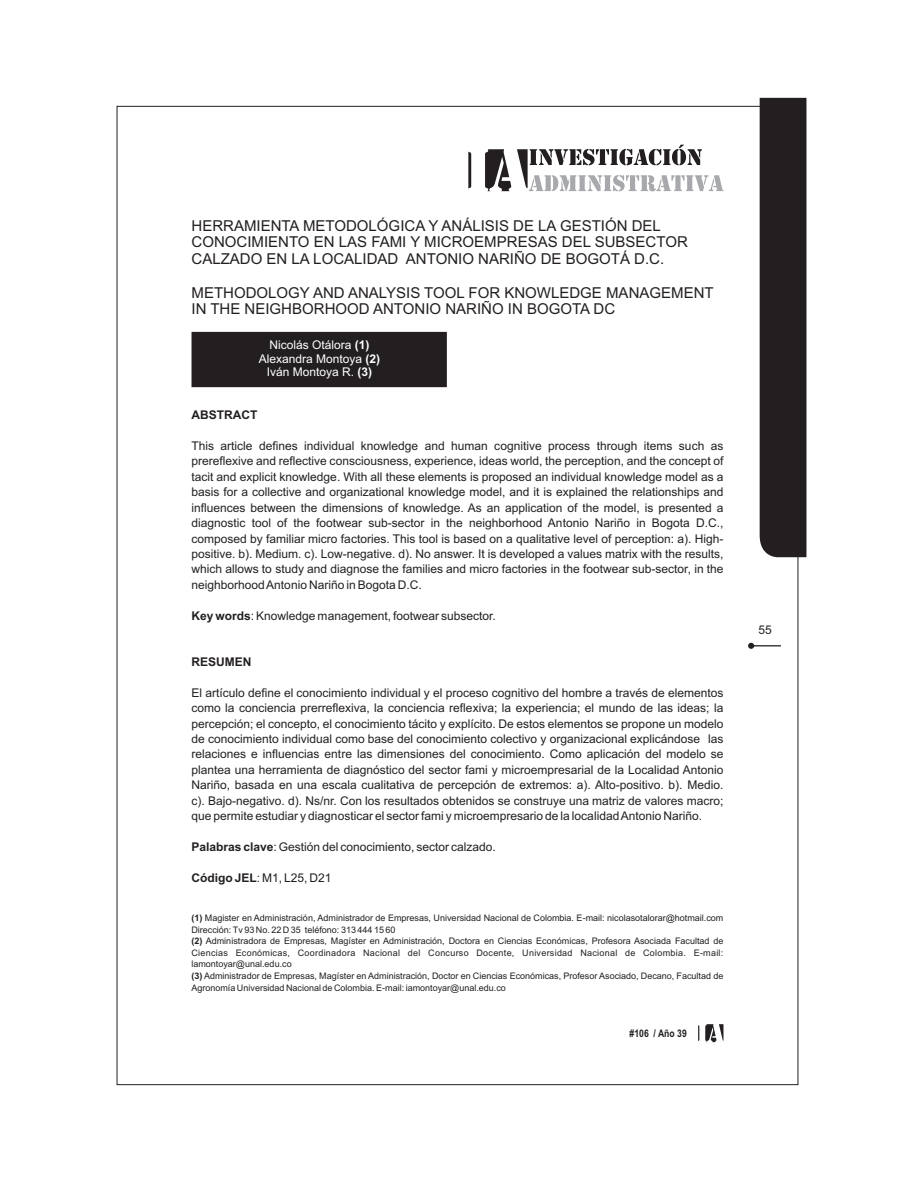
<style>
.page{position:relative;width:915px;height:1191px;background:#fff}
.page>*{position:absolute;margin:0;border:0;box-sizing:border-box;transform-origin:0 0}
.t1{font:15px/16.8px "Arial";color:#231f20}
.t2{font:12px/15.5px "Arial";color:#231f20;text-align:justify}
.t3{font:12px/13.4px "Arial";color:#fff;text-align:center}
.t4{font:700 12px "Arial";color:#231f20}
.t5{font:700 10.5px "Arial Narrow";color:#231f20}
.t6{font:9px/11.6px "Arial";color:#231f20}
.s1{font-weight:700}
</style>
<div class="page">
<div style="left:191px;top:332px;width:255px;height:55px;background:#231f20"></div>
<svg style="left:468px;top:151px;width:3px;height:38px"></svg>
<svg style="left:485px;top:145px;width:238px;height:46px"></svg>
<div style="left:759px;top:98px;width:47px;height:459px;background:#231f20"></div>
<svg style="left:748px;top:643px;width:32px;height:6px"></svg>
<svg style="left:698px;top:1025px;width:1px;height:16px"></svg>
<svg style="left:705px;top:1024px;width:18px;height:18px"></svg>
<p class="t1" style="left:191px;top:218px;width:497px">HERRAMIENTA METODOLÓGICA Y ANÁLISIS DE LA GESTIÓN DEL<br>CONOCIMIENTO EN LAS FAMI Y MICROEMPRESAS DEL SUBSECTOR<br>CALZADO EN LA LOCALIDAD ANTONIO NARIÑO DE BOGOTÁ D.C.</p>
<p class="t1" style="left:191px;top:285px;width:523px">METHODOLOGY AND ANALYSIS TOOL FOR KNOWLEDGE MANAGEMENT<br>IN THE NEIGHBORHOOD ANTONIO NARIÑO IN BOGOTA DC</p>
<p class="t3" style="left:258px;top:339px;width:123px">Nicolás Otálora <span class="s1">(1)<br></span>Alexandra Montoya <span class="s1">(2)<br></span>Iván Montoya R. <span class="s1">(3)</span></p>
<p class="t4" style="left:191px;top:410px;width:67px">ABSTRACT</p>
<p class="t2" style="left:191px;top:439px;width:533px">This article defines individual knowledge and human cognitive process through items such as prereflexive and reflective consciousness, experience, ideas world, the perception, and the concept of tacit and explicit knowledge. With all these elements is proposed an individual knowledge model as a basis for a collective and organizational knowledge model, and it is explained the relationships and influences between the dimensions of knowledge. As an application of the model, is presented a diagnostic tool of the footwear sub-sector in the neighborhood Antonio Nariño in Bogota D.C., composed by familiar micro factories. This tool is based on a qualitative level of perception: a). High&shy;positive. b). Medium. c). Low-negative. d). No answer. It is developed a values matrix with the results, which allows to study and diagnose the families and micro factories in the footwear sub-sector, in the neighborhood Antonio Nariño in Bogota D.C.</p>
<p class="t2" style="left:191px;top:609px;width:306px"><span class="s1">Key words</span>: Knowledge management, footwear subsector.</p>
<p class="t4" style="left:191px;top:657px;width:61px">RESUMEN</p>
<p class="t2" style="left:191px;top:686px;width:533px">El artículo define el conocimiento individual y el proceso cognitivo del hombre a través de elementos como la conciencia prerreflexiva, la conciencia reflexiva; la experiencia; el mundo de las ideas; la percepción; el concepto, el conocimiento tácito y explícito. De estos elementos se propone un modelo de conocimiento individual como base del conocimiento colectivo y organizacional explicándose las relaciones e influencias entre las dimensiones del conocimiento. Como aplicación del modelo se plantea una herramienta de diagnóstico del sector fami y microempresarial de la Localidad Antonio Nariño, basada en una escala cualitativa de percepción de extremos: a). Alto-positivo. b). Medio. c). Bajo-negativo. d). Ns/nr. Con los resultados obtenidos se construye una matriz de valores macro; que permite estudiar y diagnosticar el sector fami y microempresario de la localidad Antonio Nariño.</p>
<p class="t2" style="left:191px;top:840px;width:306px"><span class="s1">Palabras clave</span>: Gestión del conocimiento, sector calzado.</p>
<p class="t2" style="left:191px;top:871px;width:142px"><span class="s1">Código JEL</span>: M1, L25, D21</p>
<p class="t6" style="left:191px;top:913px;width:533px"><span class="s1">(1)</span> Magister en Administración, Administrador de Empresas, Universidad Nacional de Colombia. E-mail: nicolasotalorar@hotmail.com Dirección: Tv 93 No. 22 D 35 teléfono: 313 444 15 60<br><span class="s1">(2)</span> Administradora de Empresas, Magíster en Administración, Doctora en Ciencias Económicas, Profesora Asociada Facultad de Ciencias Económicas, Coordinadora Nacional del Concurso Docente, Universidad Nacional de Colombia. E-mail: lamontoyar@unal.edu.co<br><span class="s1">(3)</span> Administrador de Empresas, Magíster en Administración, Doctor en Ciencias Económicas, Profesor Asociado, Decano, Facultad de Agronomía Universidad Nacional de Colombia. E-mail: iamontoyar@unal.edu.co</p>
<p class="t5" style="left:629px;top:1029px;width:59px">#106 / Año 39</p>
<p class="t2" style="left:758px;top:623px;width:15px">55</p>
</div>
